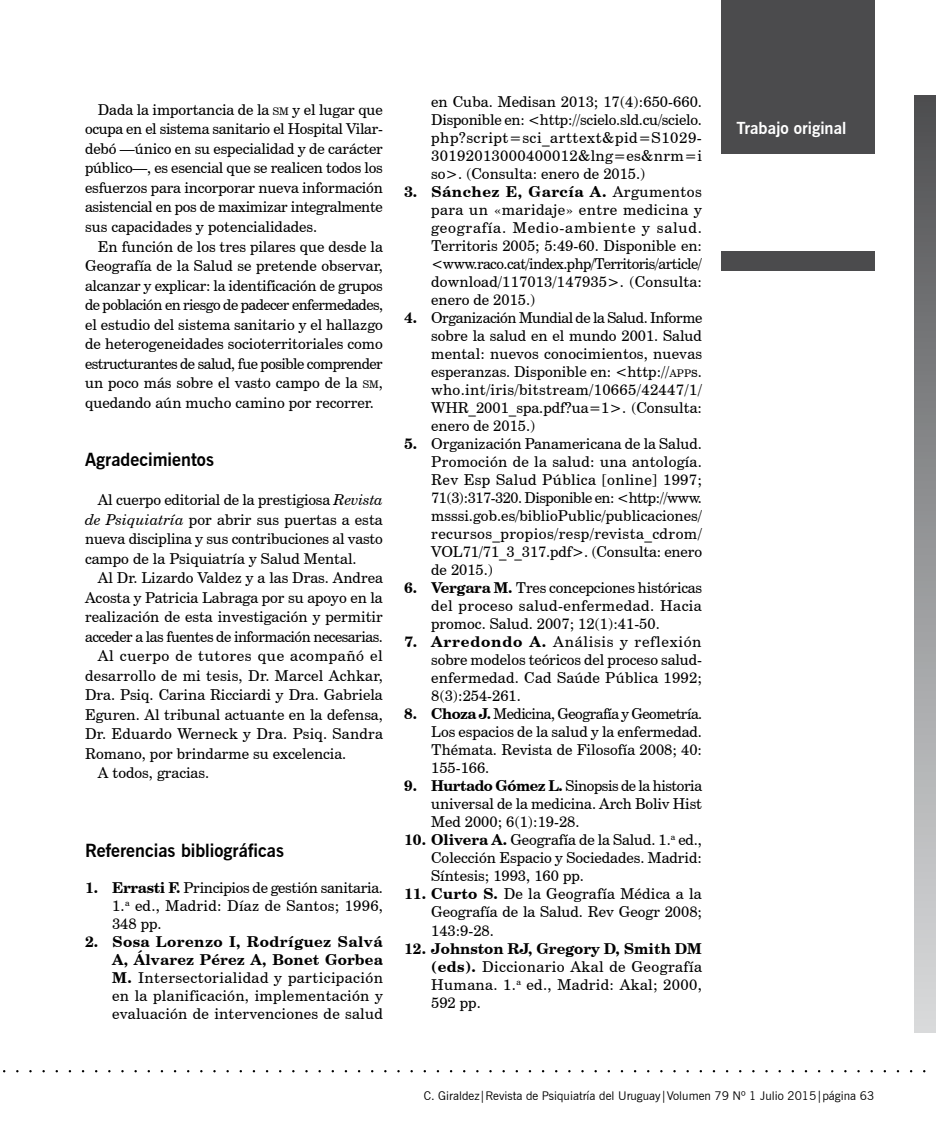
<style>
.page{position:relative;width:936px;height:1132px;background:#fff}
.page>*{position:absolute;margin:0;border:0;box-sizing:border-box;transform-origin:0 0}
.t1{font:700 18px "News Gothic BT";color:#000}
.t2{font:700 16.5px "News Gothic BT";color:#fff}
.t3{font:15px/18px "Century Schoolbook BT";color:#000;text-align:justify}
.t4{font:15px "Century Schoolbook BT";letter-spacing:-.03em;color:#000}
.t5{font:15px "Century Schoolbook BT";letter-spacing:.035em;color:#000}
.t6{font:12px "News Gothic BT";color:#000}
.s1{font-size:10.5px}
.s2{font-style:italic}
.s3{font-weight:700}
</style>
<div class="page">
<div style="left:721px;top:251px;width:153px;height:20px;background:#4b4b4d"></div>
<div style="left:914px;top:95px;width:21px;height:936px;background:linear-gradient(to bottom,#505053,#dcddde)"></div>
<div style="left:721px;top:0;width:153px;height:154px;background:#4b4b4d"></div>
<p class="t3" style="left:85px;top:100px;width:299px;line-height:19.5px;text-indent:13px">Dada la importancia de la <span class="s1">SM</span> y el lugar que ocupa en el sistema sanitario el Hospital Vilar&shy;debó —único en su especialidad y de carácter público—, es esencial que se realicen todos los esfuerzos para incorporar nueva información asistencial en pos de maximizar integralmente sus capacidades y potencialidades.</p>
<p class="t3" style="left:85px;top:236px;width:299px;line-height:19.5px;text-indent:13px">En función de los tres pilares que desde la Geografía de la Salud se pretende observar, alcanzar y explicar: la identificación de grupos de población en riesgo de padecer enfermedades, el estudio del sistema sanitario y el hallazgo de heterogeneidades socioterritoriales como estructurantes de salud, fue posible comprender un poco más sobre el vasto campo de la <span class="s1">SM</span>, quedando aún mucho camino por recorrer.</p>
<p class="t1" style="left:85px;top:448px;width:130px">Agradecimientos</p>
<p class="t3" style="left:85px;top:490px;width:299px;line-height:19.5px;text-indent:13px">Al cuerpo editorial de la prestigiosa <span class="s2">Revista de Psiquiatría</span> por abrir sus puertas a esta nueva disciplina y sus contribuciones al vasto campo de la Psiquiatría y Salud Mental.</p>
<p class="t3" style="left:98px;top:568px;width:286px">Al Dr. Lizardo Valdez y a las Dras. Andrea</p>
<p class="t3" style="left:85px;top:588px;width:299px">Acosta y Patricia Labraga por su apoyo en la</p>
<p class="t3" style="left:85px;top:607px;width:299px">realización de esta investigación y permitir</p>
<p class="t4" style="left:85px;top:627px;width:299px">acceder a las fuentes de información necesarias.</p>
<p class="t5" style="left:98px;top:646px;width:286px">Al cuerpo de tutores que acompañó el</p>
<p class="t3" style="left:85px;top:666px;width:299px">desarrollo de mi tesis, Dr. Marcel Achkar,</p>
<p class="t3" style="left:85px;top:685px;width:299px">Dra. Psiq. Carina Ricciardi y Dra. Gabriela</p>
<p class="t3" style="left:85px;top:705px;width:299px">Eguren. Al tribunal actuante en la defensa,</p>
<p class="t3" style="left:85px;top:724px;width:299px">Dr. Eduardo Werneck y Dra. Psiq. Sandra</p>
<p class="t3" style="left:85px;top:744px;width:263px">Romano, por brindarme su excelencia.</p>
<p class="t3" style="left:98px;top:763px;width:113px">A todos, gracias.</p>
<p class="t1" style="left:85px;top:838px;width:200px">Referencias bibliográficas</p>
<p class="t3" style="left:112px;top:877px;width:272px;text-indent:-27px"><span class="s3">1. Errasti F.</span> Principios de gestión sanitaria.<br>1.<sup>a</sup> ed., Madrid: Díaz de Santos; 1996, 348 pp.</p>
<p class="t3" style="left:112px;top:931px;width:272px;text-indent:-27px"><span class="s3">2. Sosa Lorenzo I, Rodríguez Salvá A, Álvarez Pérez A, Bonet Gorbea M.</span> Intersectorialidad y participación en la planificación, implementación y evaluación de intervenciones de salud</p>
<p class="t3" style="left:431px;top:92px;width:272px">en Cuba. Medisan 2013; 17(4):650-660.<br>Disponible en: &lt;http://scielo.sld.cu/scielo. php?script=sci_arttext&amp;pid=S1029- 30192013000400012&amp;lng=es&amp;nrm=i so&gt;. (Consulta: enero de 2015.)</p>
<p class="t3" style="left:431px;top:182px;width:272px;text-indent:-27px"><span class="s3">3. Sánchez E, García A.</span> Argumentos para un «maridaje» entre medicina y geografía. Medio-ambiente y salud.<br>Territoris 2005; 5:49-60. Disponible en: &lt;www.raco.cat/index.php/Territoris/article/ download/117013/147935&gt;. (Consulta: enero de 2015.)</p>
<p class="t3" style="left:431px;top:308px;width:272px;text-indent:-27px"><span class="s3">4.</span> Organización Mundial de la Salud. Informe sobre la salud en el mundo 2001. Salud mental: nuevos conocimientos, nuevas esperanzas. Disponible en: &lt;http://<span class="s1">APP</span>s. who.int/iris/bitstream/10665/42447/1/ WHR_2001_spa.pdf?ua=1&gt;. (Consulta: enero de 2015.)</p>
<p class="t3" style="left:431px;top:434px;width:272px;text-indent:-27px"><span class="s3">5.</span> Organización Panamericana de la Salud.<br>Promoción de la salud: una antología.<br>Rev Esp Salud Pública [online] 1997; 71(3):317-320. Disponible en: &lt;http://www. msssi.gob.es/biblioPublic/publicaciones/ recursos_propios/resp/revista_cdrom/ VOL71/71_3_317.pdf&gt;. (Consulta: enero de 2015.)</p>
<p class="t3" style="left:431px;top:578px;width:272px;text-indent:-27px"><span class="s3">6. Vergara M.</span> Tres concepciones históricas del proceso salud-enfermedad. Hacia promoc. Salud. 2007; 12(1):41-50.</p>
<p class="t3" style="left:431px;top:632px;width:272px;text-indent:-27px"><span class="s3">7. Arredondo A.</span> Análisis y reflexión sobre modelos teóricos del proceso salud&shy;enfermedad. Cad Saúde Pública 1992; 8(3):254-261.</p>
<p class="t3" style="left:431px;top:704px;width:272px;text-indent:-27px"><span class="s3">8. Choza J.</span> Medicina, Geografía y Geometría.<br>Los espacios de la salud y la enfermedad.<br>Thémata. Revista de Filosofía 2008; 40:<br>155-166.</p>
<p class="t3" style="left:431px;top:776px;width:272px;text-indent:-27px"><span class="s3">9. Hurtado Gómez L.</span> Sinopsis de la historia universal de la medicina. Arch Boliv Hist Med 2000; 6(1):19-28.</p>
<p class="t3" style="left:431px;top:830px;width:272px;text-indent:-27px"><span class="s3">10. Olivera A.</span> Geografía de la Salud. 1.<sup>a</sup> ed., Colección Espacio y Sociedades. Madrid:<br>Síntesis; 1993, 160 pp.</p>
<p class="t3" style="left:431px;top:884px;width:272px;text-indent:-27px"><span class="s3">11. Curto S.</span> De la Geografía Médica a la Geografía de la Salud. Rev Geogr 2008; 143:9-28.</p>
<p class="t3" style="left:431px;top:938px;width:272px;text-indent:-27px"><span class="s3">12. Johnston RJ, Gregory D, Smith DM (eds).</span> Diccionario Akal de Geografía Humana. 1.<sup>a</sup> ed., Madrid: Akal; 2000, 592 pp.</p>
<p class="t2" style="left:736px;top:118px;width:111px">Trabajo original</p>
<p class="t6" style="left:424px;top:1087px;width:452px">C. Giraldez|Revista de Psiquiatría del Uruguay|Volumen 79 Nº 1 Julio 2015|página 63</p>
</div>
